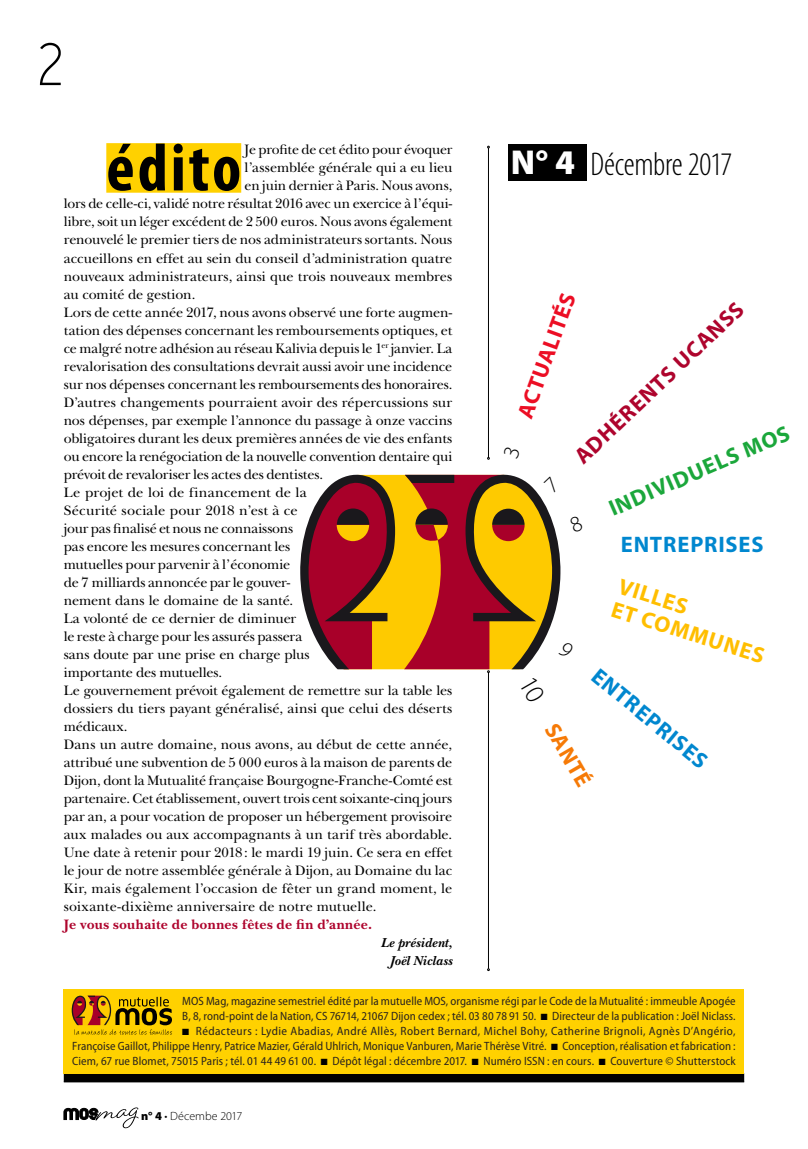
<style>
.page{position:relative;width:808px;height:1149px;background:#fff}
.page>*{position:absolute;margin:0;border:0;box-sizing:border-box;transform-origin:0 0}
.t1{font:700 condensed 67.65px "Myriad Pro";letter-spacing:.04em;color:#000}
.t2{font:60px "Capsuula";color:#000}
.t3{font:300 condensed 33px "Myriad Pro";letter-spacing:-.01em;color:#000}
.t4{font:700 22.5px "Myriad Pro";letter-spacing:.035em;color:#0087cf}
.t5{font:700 22.5px/24.5px "Myriad Pro";color:#ffbe00}
.t6{font:700 22.5px "Myriad Pro";color:#ae042d}
.t7{font:700 22.5px "Myriad Pro";color:#1ba73b}
.t8{font:700 22.5px "Myriad Pro";color:#ec0e24}
.t9{font:700 22.5px "Myriad Pro";color:#f67a06}
.t10{font:14.25px "New Baskerville Std";letter-spacing:-.005em;color:#000}
.t11{font:14.25px "New Baskerville Std";letter-spacing:.015em;color:#000}
.t12{font:700 14.25px "New Baskerville Std";letter-spacing:.02em;color:#ae042d}
.t13{font:italic 700 13.5px/18px "New Baskerville Std";letter-spacing:.01em;color:#000;text-align:right}
.t14{font:semi-condensed 12px/15px "Myriad Pro";letter-spacing:.005em;color:#28221e}
.t15{font:300 12px "Myriad Pro";letter-spacing:.005em;color:#000}
.s1{font-weight:900;font-stretch:normal;font-size:34.65px;color:#fff}
.s2{font-weight:300;font-size:27px;color:#000}
.s3{color:#000}
.s4{font-weight:900}
</style>
<div class="page">
<svg style="left:64px;top:1107px;width:75px;height:21px"></svg>
<div style="left:64px;top:1072px;width:680px;height:9px;background:#000"></div>
<div style="left:64px;top:989px;width:680px;height:84px;background:#ffd100"></div>
<svg style="left:72px;top:995px;width:100px;height:39px"></svg>
<div style="left:508px;top:145px;width:78px;height:36px;background:#000"></div>
<hr style="left:488px;top:148px;width:1px;height:309px;background:#000">
<hr style="left:488px;top:672px;width:1px;height:296px;background:#000">
<div style="left:106px;top:143px;width:135px;height:50px;background:#ffd100"></div>
<svg style="left:300px;top:474px;width:261px;height:198px;background:#b6672f"></svg>
<h2 class="t2" style="left:37px;top:30px;width:28px">2</h2>
<h1 class="t1" style="left:106px;top:125px;width:136px">édito</h1>
<p class="t10" style="left:245px;top:141px;width:209px">Je profite de cet édito pour évoquer</p>
<p class="t10" style="left:245px;top:159px;width:209px">l’assemblée générale qui a eu lieu</p>
<p class="t10" style="left:245px;top:177px;width:209px">en juin dernier à Paris. Nous avons,</p>
<p class="t10" style="left:64px;top:195px;width:390px">lors de celle-ci, validé notre résultat 2016 avec un exercice à l’équi-</p>
<p class="t10" style="left:64px;top:213px;width:390px">libre, soit un léger excédent de 2 500 euros. Nous avons également</p>
<p class="t10" style="left:64px;top:231px;width:390px">renouvelé le premier tiers de nos administrateurs sortants. Nous</p>
<p class="t10" style="left:64px;top:249px;width:390px">accueillons en effet au sein du conseil d’administration quatre</p>
<p class="t10" style="left:64px;top:267px;width:390px">nouveaux administrateurs, ainsi que trois nouveaux membres</p>
<p class="t10" style="left:64px;top:285px;width:133px">au comité de gestion.</p>
<p class="t10" style="left:64px;top:303px;width:390px">Lors de cette année 2017, nous avons observé une forte augmen-</p>
<p class="t10" style="left:64px;top:321px;width:390px">tation des dépenses concernant les remboursements optiques, et</p>
<p class="t10" style="left:64px;top:339px;width:390px">ce malgré notre adhésion au réseau Kalivia depuis le 1<sup>er</sup> janvier. La</p>
<p class="t10" style="left:64px;top:357px;width:390px">revalorisation des consultations devrait aussi avoir une incidence</p>
<p class="t10" style="left:64px;top:375px;width:390px">sur nos dépenses concernant les remboursements des honoraires.</p>
<p class="t10" style="left:64px;top:393px;width:390px">D’autres changements pourraient avoir des répercussions sur</p>
<p class="t10" style="left:64px;top:411px;width:390px">nos dépenses, par exemple l’annonce du passage à onze vaccins</p>
<p class="t10" style="left:64px;top:429px;width:390px">obligatoires durant les deux premières années de vie des enfants</p>
<p class="t10" style="left:64px;top:447px;width:390px">ou encore la renégociation de la nouvelle convention dentaire qui</p>
<p class="t10" style="left:64px;top:465px;width:261px">prévoit de revaloriser les actes des dentistes.</p>
<p class="t10" style="left:64px;top:483px;width:245px">Le projet de loi de financement de la</p>
<p class="t11" style="left:64px;top:501px;width:236px">Sécurité sociale pour 2018 n’est à ce</p>
<p class="t10" style="left:64px;top:519px;width:231px">jour pas finalisé et nous ne connaissons</p>
<p class="t10" style="left:64px;top:537px;width:228px">pas encore les mesures concernant les</p>
<p class="t10" style="left:64px;top:555px;width:228px">mutuelles pour parvenir à l’économie</p>
<p class="t10" style="left:64px;top:573px;width:228px">de 7 milliards annoncée par le gouver-</p>
<p class="t10" style="left:64px;top:591px;width:231px">nement dans le domaine de la santé.</p>
<p class="t10" style="left:64px;top:609px;width:234px">La volonté de ce dernier de diminuer</p>
<p class="t10" style="left:64px;top:627px;width:240px">le reste à charge pour les assurés passera</p>
<p class="t10" style="left:64px;top:645px;width:247px">sans doute par une prise en charge plus</p>
<p class="t10" style="left:64px;top:663px;width:160px">importante des mutuelles.</p>
<p class="t10" style="left:64px;top:681px;width:390px">Le gouvernement prévoit également de remettre sur la table les</p>
<p class="t10" style="left:64px;top:699px;width:390px">dossiers du tiers payant généralisé, ainsi que celui des déserts</p>
<p class="t10" style="left:64px;top:717px;width:65px">médicaux.</p>
<p class="t10" style="left:64px;top:735px;width:390px">Dans un autre domaine, nous avons, au début de cette année,</p>
<p class="t10" style="left:64px;top:753px;width:390px">attribué une subvention de 5 000 euros à la maison de parents de</p>
<p class="t10" style="left:64px;top:771px;width:390px">Dijon, dont la Mutualité française Bourgogne-Franche-Comté est</p>
<p class="t10" style="left:64px;top:789px;width:390px">partenaire. Cet établissement, ouvert trois cent soixante-cinq jours</p>
<p class="t10" style="left:64px;top:807px;width:390px">par an, a pour vocation de proposer un hébergement provisoire</p>
<p class="t10" style="left:64px;top:825px;width:390px">aux malades ou aux accompagnants à un tarif très abordable.</p>
<p class="t10" style="left:64px;top:843px;width:390px">Une date à retenir pour 2018: le mardi 19 juin. Ce sera en effet</p>
<p class="t10" style="left:64px;top:861px;width:390px">le jour de notre assemblée générale à Dijon, au Domaine du lac</p>
<p class="t10" style="left:64px;top:879px;width:390px">Kir, mais également l’occasion de fêter un grand moment, le</p>
<p class="t11" style="left:64px;top:897px;width:314px">soixante-dixième anniversaire de notre mutuelle.</p>
<p class="t12" style="left:64px;top:915px;width:310px">Je vous souhaite de bonnes fêtes de fin d’année.</p>
<p class="t13" style="left:381px;top:933px;width:73px">Le président,<br>Joël Niclass</p>
<h3 class="t3" style="left:511px;top:145px;width:223px"><span class="s1">N° 4</span> Décembre 2017</h3>
<h3 class="t8" style="left:511px;top:412px;width:132px;rotate:-70deg">ACTUALITÉS</h3>
<h3 class="t6" style="left:568px;top:448px;width:225px;rotate:-43deg">ADHÉRENTS UCANSS</h3>
<h3 class="t7" style="left:604px;top:495px;width:196px;rotate:-23deg">INDIVIDUELS MOS</h3>
<h3 class="t4" style="left:621px;top:529px;width:144px">ENTREPRISES</h3>
<h3 class="t5" style="left:623px;top:573px;width:161px;rotate:17deg">VILLES<br>ET COMMUNES</h3>
<h3 class="t4" style="left:605px;top:661px;width:144px;rotate:40deg">ENTREPRISES</h3>
<h3 class="t9" style="left:537px;top:671px;width:123px;rotate:60deg"><span class="s2">10</span> SANTÉ</h3>
<p class="t14" style="left:182px;top:992px;width:555px">MOS Mag, magazine semestriel édité par la mutuelle MOS, organisme régi par le Code de la Mutualité : immeuble Apogée<br>B, 8, rond-point de la Nation, CS 76714, 21067 Dijon cedex ; tél. 03 80 78 91 50. <span class="s3">■</span> Directeur de la publication : Joël Niclass.</p>
<p class="t14" style="left:72px;top:1022px;width:665px;text-align:justify;text-indent:110px"><span class="s3">■</span> Rédacteurs : Lydie Abadias, André Allès, Robert Bernard, Michel Bohy, Catherine Brignoli, Agnès D’Angério, Françoise Gaillot, Philippe Henry, Patrice Mazier, Gérald Uhlrich, Monique Vanburen, Marie Thérèse Vitré. <span class="s3">■</span> Conception, réalisation et fabrication :<br>Ciem, 67 rue Blomet, 75015 Paris ; tél. 01 44 49 61 00. <span class="s3">■</span> Dépôt légal : décembre 2017. <span class="s3">■</span> Numéro ISSN : en cours. <span class="s3">■</span> Couverture © Shutterstock</p>
<p class="t15" style="left:141px;top:1107px;width:103px"><span class="s4">n° 4</span> • Décembe 2017</p>
</div>
